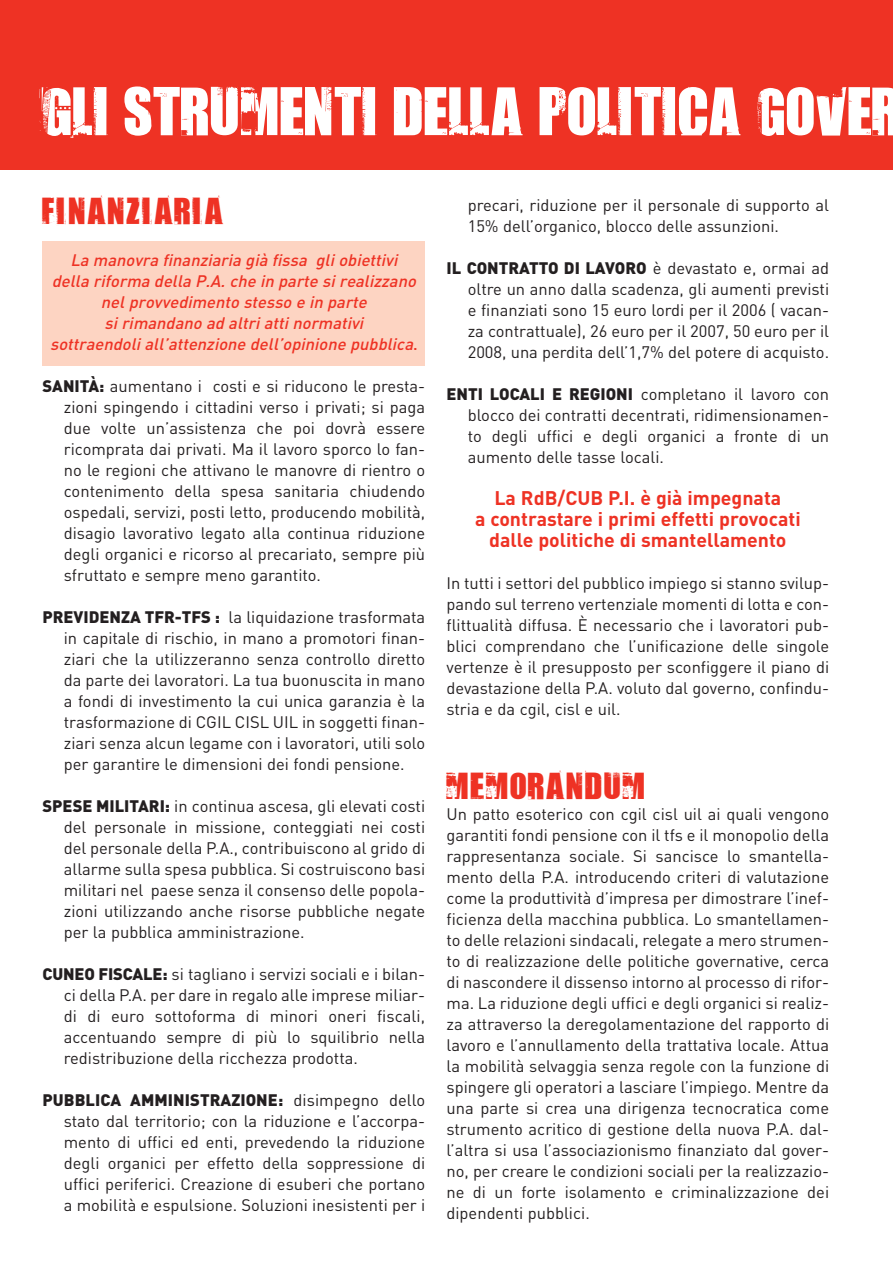
<style>
.page{position:relative;width:893px;height:1263px;background:#fff}
.page>*{position:absolute;margin:0;border:0;box-sizing:border-box;transform-origin:0 0}
.t1{font:60px "Uptown";letter-spacing:-.04em;color:#fff}
.t2{font:33px "Uptown";color:#ee3224}
.t3{font:700 19.5px/21px "DIN";color:#ee3224;text-align:center}
.t4{font:16.5px/21px "DIN";color:#231f20;text-align:justify}
.t5{font:italic 500 16.5px/21px "DIN";color:#ee3224;text-align:center}
.s1{font-style:normal}
.s2{font-weight:900}
</style>
<div class="page">
<div style="left:43px;top:241px;width:382px;height:125px;background:#fdd4c2"></div>
<div style="left:0;top:0;width:893px;height:170px;background:#ee3224"></div>
<h1 class="t1" style="left:43px;top:79px;width:863px">GLI STRUMENTI DELLA POLITICA GOVER</h1>
<h2 class="t2" style="left:43px;top:193px;width:184px">FINANZIARIA</h2>
<p class="t5" style="left:50px;top:251px;width:371px">La manovra finanziaria già fissa gli obiettivi della riforma della P.A. che in parte si realizzano nel provvedimento stesso e in parte<br>si rimandano ad altri atti normativi<br>sottraendoli all’attenzione dell’opinione pubblica<span class="s1">.</span></p>
<p class="t4" style="left:64px;top:377px;width:363px;text-indent:-21px"><span class="s2">SANITÀ:</span> aumentano i costi e si riducono le presta&shy;zioni spingendo i cittadini verso i privati; si paga due volte un’assistenza che poi dovrà essere ricomprata dai privati. Ma il lavoro sporco lo fan&shy;no le regioni che attivano le manovre di rientro o contenimento della spesa sanitaria chiudendo ospedali, servizi, posti letto, producendo mobilità, disagio lavorativo legato alla continua riduzione degli organici e ricorso al precariato, sempre più sfruttato e sempre meno garantito.</p>
<p class="t4" style="left:64px;top:608px;width:363px;text-indent:-21px"><span class="s2">PREVIDENZA TFR-TFS :</span> la liquidazione trasformata in capitale di rischio, in mano a promotori finan&shy;ziari che la utilizzeranno senza controllo diretto da parte dei lavoratori. La tua buonuscita in mano a fondi di investimento la cui unica garanzia è la trasformazione di CGIL CISL UIL in soggetti finan&shy;ziari senza alcun legame con i lavoratori, utili solo per garantire le dimensioni dei fondi pensione.</p>
<p class="t4" style="left:64px;top:797px;width:363px;text-indent:-21px"><span class="s2">SPESE MILITARI:</span> in continua ascesa, gli elevati costi del personale in missione, conteggiati nei costi del personale della P.A., contribuiscono al grido di allarme sulla spesa pubblica. Si costruiscono basi militari nel paese senza il consenso delle popola&shy;zioni utilizzando anche risorse pubbliche negate per la pubblica amministrazione.</p>
<p class="t4" style="left:64px;top:965px;width:363px;text-indent:-21px"><span class="s2">CUNEO FISCALE:</span> si tagliano i servizi sociali e i bilan&shy;ci della P.A. per dare in regalo alle imprese miliar&shy;di di euro sottoforma di minori oneri fiscali, accentuando sempre di più lo squilibrio nella redistribuzione della ricchezza prodotta.</p>
<p class="t4" style="left:64px;top:1091px;width:363px;text-indent:-21px"><span class="s2">PUBBLICA AMMINISTRAZIONE:</span> disimpegno dello stato dal territorio; con la riduzione e l’accorpa&shy;mento di uffici ed enti, prevedendo la riduzione degli organici per effetto della soppressione di uffici periferici. Creazione di esuberi che portano a mobilità e espulsione. Soluzioni inesistenti per i</p>
<p class="t4" style="left:468px;top:196px;width:363px">precari, riduzione per il personale di supporto al<br>15% dell’organico, blocco delle assunzioni.</p>
<p class="t4" style="left:468px;top:259px;width:363px;text-indent:-21px"><span class="s2">IL CONTRATTO DI LAVORO</span> è devastato e, ormai ad oltre un anno dalla scadenza, gli aumenti previsti e finanziati sono 15 euro lordi per il 2006 ( vacan&shy;za contrattuale), 26 euro per il 2007, 50 euro per il 2008, una perdita dell’1,7% del potere di acquisto.</p>
<p class="t4" style="left:468px;top:385px;width:363px;text-indent:-21px"><span class="s2">ENTI LOCALI E REGIONI</span> completano il lavoro con blocco dei contratti decentrati, ridimensionamen&shy;to degli uffici e degli organici a fronte di un aumento delle tasse locali.</p>
<p class="t3" style="left:475px;top:490px;width:327px">La RdB/CUB P.I. è già impegnata<br>a contrastare i primi effetti provocati dalle politiche di smantellamento</p>
<p class="t4" style="left:446px;top:574px;width:384px">In tutti i settori del pubblico impiego si stanno svilup&shy;pando sul terreno vertenziale momenti di lotta e con&shy;flittualità diffusa. È necessario che i lavoratori pub&shy;blici comprendano che l’unificazione delle singole vertenze è il presupposto per sconfiggere il piano di devastazione della P.A. voluto dal governo, confindu&shy;stria e da cgil, cisl e uil.</p>
<h2 class="t2" style="left:446px;top:768px;width:202px">MEMORANDUM</h2>
<p class="t4" style="left:446px;top:805px;width:384px">Un patto esoterico con cgil cisl uil ai quali vengono garantiti fondi pensione con il tfs e il monopolio della rappresentanza sociale. Si sancisce lo smantella&shy;mento della P.A. introducendo criteri di valutazione come la produttività d’impresa per dimostrare l’inef&shy;ficienza della macchina pubblica. Lo smantellamen&shy;to delle relazioni sindacali, relegate a mero strumen&shy;to di realizzazione delle politiche governative, cerca di nascondere il dissenso intorno al processo di rifor&shy;ma. La riduzione degli uffici e degli organici si realiz&shy;za attraverso la deregolamentazione del rapporto di lavoro e l’annullamento della trattativa locale. Attua la mobilità selvaggia senza regole con la funzione di spingere gli operatori a lasciare l’impiego. Mentre da una parte si crea una dirigenza tecnocratica come strumento acritico di gestione della nuova P.A. dal&shy;l’altra si usa l’associazionismo finanziato dal gover&shy;no, per creare le condizioni sociali per la realizzazio&shy;ne di un forte isolamento e criminalizzazione dei dipendenti pubblici.</p>
</div>
